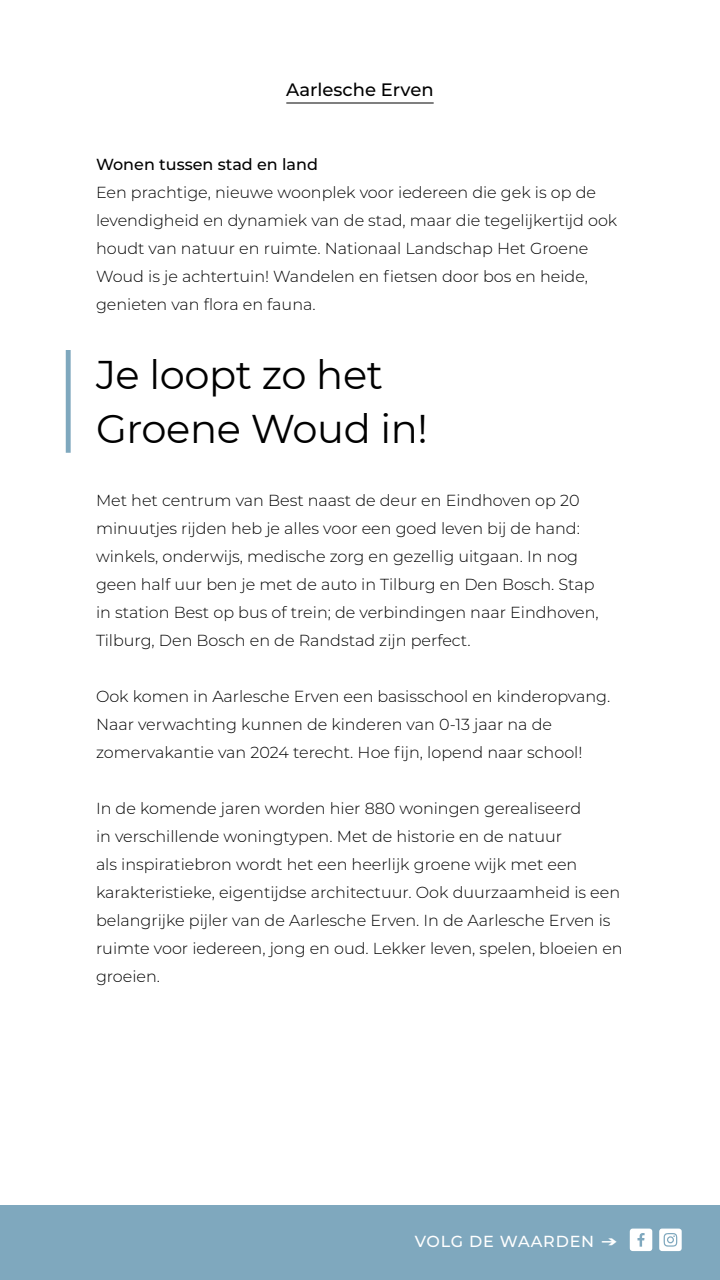
<style>
.page{position:relative;width:720px;height:1280px;background:#fff}
.page>*{position:absolute;margin:0;border:0;box-sizing:border-box;transform-origin:0 0}
.t1{font:40px/54px "Montserrat";letter-spacing:-.01em;color:#000}
.t2{font:500 18px "Montserrat";color:#000}
.t3{font:300 16px/28px "Montserrat";color:#000}
.t4{font:500 16px "Montserrat";color:#000}
.t5{font:500 16px "Montserrat";letter-spacing:.05em;color:#fff}
.s1{font-weight:600}
</style>
<div class="page">
<hr style="left:286px;top:103px;width:148px;height:1px;background:#000">
<div style="left:66px;top:350px;width:5px;height:103px;background:#7fa8be"></div>
<div style="left:0;top:1205px;width:720px;height:75px;background:#7fa8be"></div>
<svg style="left:630px;top:1229px;width:52px;height:22px"></svg>
<p class="t2" style="left:286px;top:77px;width:149px">Aarlesche Erven</p>
<p class="t4" style="left:96px;top:153px;width:224px">Wonen tussen stad en land</p>
<p class="t3" style="left:96px;top:178px;width:523px">Een prachtige, nieuwe woonplek voor iedereen die gek is op de levendigheid en dynamiek van de stad, maar die tegelijkertijd ook houdt van natuur en ruimte. Nationaal Landschap Het Groene Woud is je achtertuin! Wandelen en fietsen door bos en heide, genieten van flora en fauna.</p>
<h1 class="t1" style="left:96px;top:346px;width:333px">Je loopt zo het<br>Groene Woud in!</h1>
<p class="t3" style="left:96px;top:486px;width:504px">Met het centrum van Best naast de deur en Eindhoven op 20 minuutjes rijden heb je alles voor een goed leven bij de hand: winkels, onderwijs, medische zorg en gezellig uitgaan. In nog geen half uur ben je met de auto in Tilburg en Den Bosch. Stap in station Best op bus of trein; de verbindingen naar Eindhoven, Tilburg, Den Bosch en de Randstad zijn perfect.</p>
<p class="t3" style="left:96px;top:682px;width:516px">Ook komen in Aarlesche Erven een basisschool en kinderopvang.<br>Naar verwachting kunnen de kinderen van 0-13 jaar na de zomervakantie van 2024 terecht. Hoe fijn, lopend naar school!</p>
<p class="t3" style="left:96px;top:794px;width:528px">In de komende jaren worden hier 880 woningen gerealiseerd<br>in verschillende woningtypen. Met de historie en de natuur<br>als inspiratiebron wordt het een heerlijk groene wijk met een karakteristieke, eigentijdse architectuur. Ook duurzaamheid is een belangrijke pijler van de Aarlesche Erven. In de Aarlesche Erven is ruimte voor iedereen, jong en oud. Lekker leven, spelen, bloeien en groeien.</p>
<p class="t5" style="left:415px;top:1230px;width:206px">VOLG DE WAARDEN <span class="s1">→</span></p>
</div>
